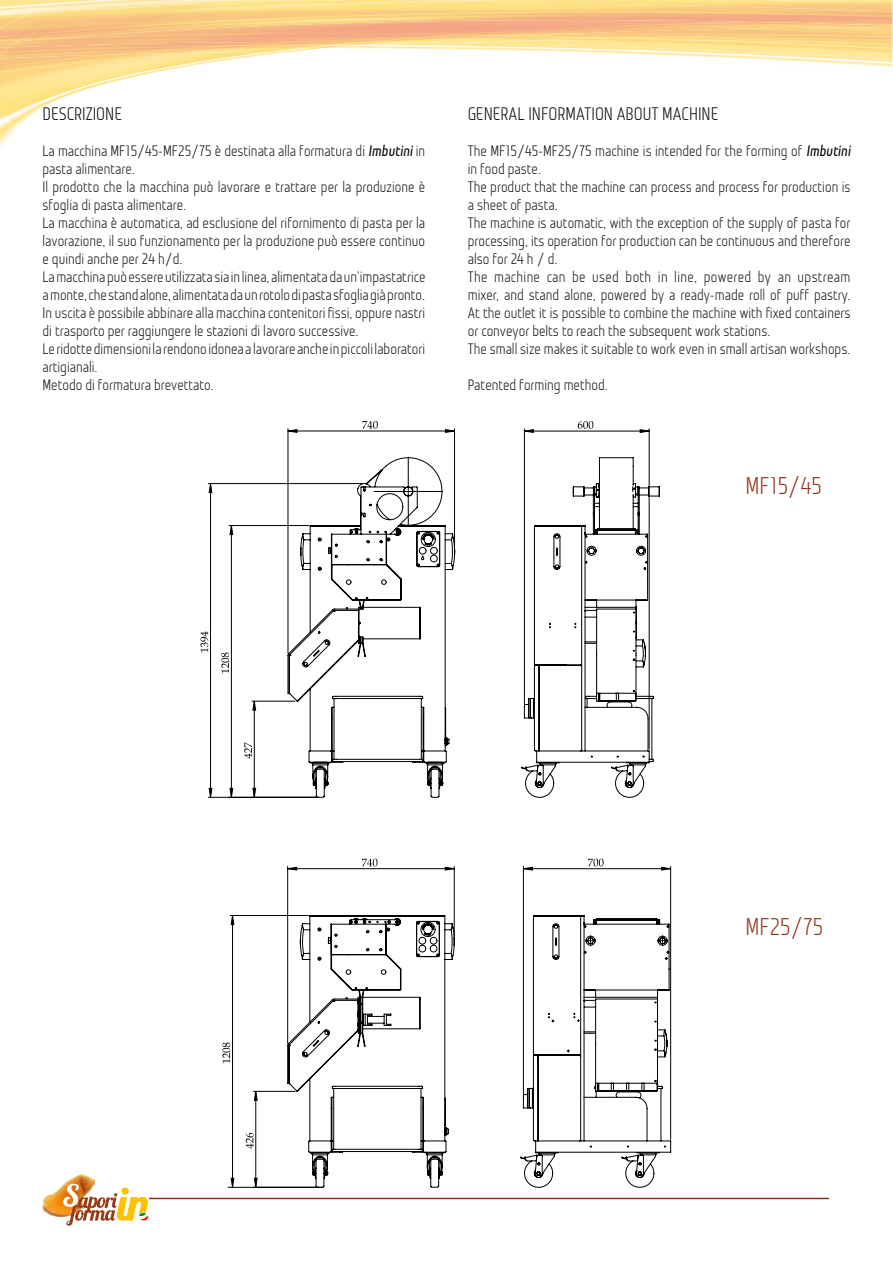
<style>
.page{position:relative;width:893px;height:1263px;background:#fff}
.page>*{position:absolute;margin:0;border:0;box-sizing:border-box;transform-origin:0 0}
.t1{font:24px "Monitorica";color:#8f2d15}
.t2{font:18px "Monitorica";color:#000}
.t3{font:15px/18px "Monitorica";color:#000}
.s1{font-weight:700;font-style:italic}
</style>
<div class="page">
<img style="left:0;top:101px;width:55px;height:46px">
<img style="left:0;top:58px;width:243px;height:43px">
<img style="left:0;top:58px;width:207px;height:14px">
<img style="left:0;top:48px;width:419px;height:10px">
<img style="left:0;top:0;width:175px;height:15px">
<img style="left:30px;top:4px;width:161px;height:9px">
<img style="left:892px;top:0;width:1px;height:58px">
<img style="left:43px;top:1174px;width:51px;height:42px">
<svg style="left:63px;top:1184px;width:86px;height:42px"></svg>
<hr style="left:150px;top:1198px;width:678px;height:1px;background:#8f2d15">
<hr style="left:523px;top:866px;width:1px;height:228px;background:#000">
<hr style="left:670px;top:866px;width:1px;height:273px;background:#000">
<hr style="left:287px;top:866px;width:1px;height:177px;background:#000">
<hr style="left:454px;top:866px;width:1px;height:71px;background:#000">
<hr style="left:254px;top:1091px;width:41px;height:1px;background:#000">
<hr style="left:230px;top:915px;width:78px;height:1px;background:#000">
<hr style="left:228px;top:1187px;width:95px;height:1px;background:#000">
<svg style="left:523px;top:859px;width:148px;height:11px"></svg>
<svg style="left:288px;top:859px;width:166px;height:11px"></svg>
<svg style="left:222px;top:915px;width:35px;height:272px"></svg>
<svg style="left:520px;top:915px;width:151px;height:272px"></svg>
<svg style="left:288px;top:915px;width:166px;height:272px"></svg>
<hr style="left:524px;top:429px;width:1px;height:276px;background:#000">
<hr style="left:649px;top:429px;width:1px;height:320px;background:#000">
<hr style="left:454px;top:429px;width:1px;height:117px;background:#000">
<hr style="left:288px;top:429px;width:1px;height:224px;background:#000">
<hr style="left:252px;top:701px;width:43px;height:1px;background:#000">
<hr style="left:229px;top:525px;width:80px;height:1px;background:#000">
<hr style="left:208px;top:483px;width:154px;height:1px;background:#000">
<hr style="left:208px;top:797px;width:110px;height:1px;background:#000">
<svg style="left:524px;top:421px;width:125px;height:11px"></svg>
<svg style="left:288px;top:421px;width:167px;height:11px"></svg>
<svg style="left:244px;top:701px;width:12px;height:96px"></svg>
<svg style="left:200px;top:483px;width:33px;height:314px"></svg>
<svg style="left:521px;top:458px;width:138px;height:339px"></svg>
<svg style="left:288px;top:458px;width:167px;height:339px"></svg>
<p class="t2" style="left:43px;top:103px;width:81px">DESCRIZIONE</p>
<p class="t3" style="left:43px;top:142px;width:384px">La macchina MF15/45-MF25/75 è destinata alla formatura di <span class="s1">Imbutini</span> in pasta alimentare.<br>Il prodotto che la macchina può lavorare e trattare per la produzione è sfoglia di pasta alimentare.<br>La macchina è automatica, ad esclusione del rifornimento di pasta per la lavorazione, il suo funzionamento per la produzione può essere continuo e quindi anche per 24 h/d.<br>La macchina può essere utilizzata sia in linea, alimentata da un’impastatrice a monte, che stand alone, alimentata da un rotolo di pasta sfoglia già pronto.<br>In uscita è possibile abbinare alla macchina contenitori fissi, oppure nastri di trasporto per raggiungere le stazioni di lavoro successive.<br>Le ridotte dimensioni la rendono idonea a lavorare anche in piccoli laboratori artigianali.<br>Metodo di formatura brevettato.</p>
<p class="t2" style="left:468px;top:103px;width:252px">GENERAL INFORMATION ABOUT MACHINE</p>
<p class="t3" style="left:468px;top:142px;width:384px">The MF15/45-MF25/75 machine is intended for the forming of <span class="s1">Imbutini </span>in food paste.<br>The product that the machine can process and process for production is a sheet of pasta.<br>The machine is automatic, with the exception of the supply of pasta for processing, its operation for production can be continuous and therefore also for 24 h / d.<br>The machine can be used both in line, powered by an upstream mixer, and stand alone, powered by a ready-made roll of puff pastry.<br>At the outlet it is possible to combine the machine with fixed containers or conveyor belts to reach the subsequent work stations.<br>The small size makes it suitable to work even in small artisan workshops.</p>
<p class="t3" style="left:468px;top:376px;width:142px">Patented forming method.</p>
<h1 class="t1" style="left:745px;top:472px;width:78px">MF15/45</h1>
<h1 class="t1" style="left:745px;top:913px;width:79px">MF25/75</h1>
</div>
